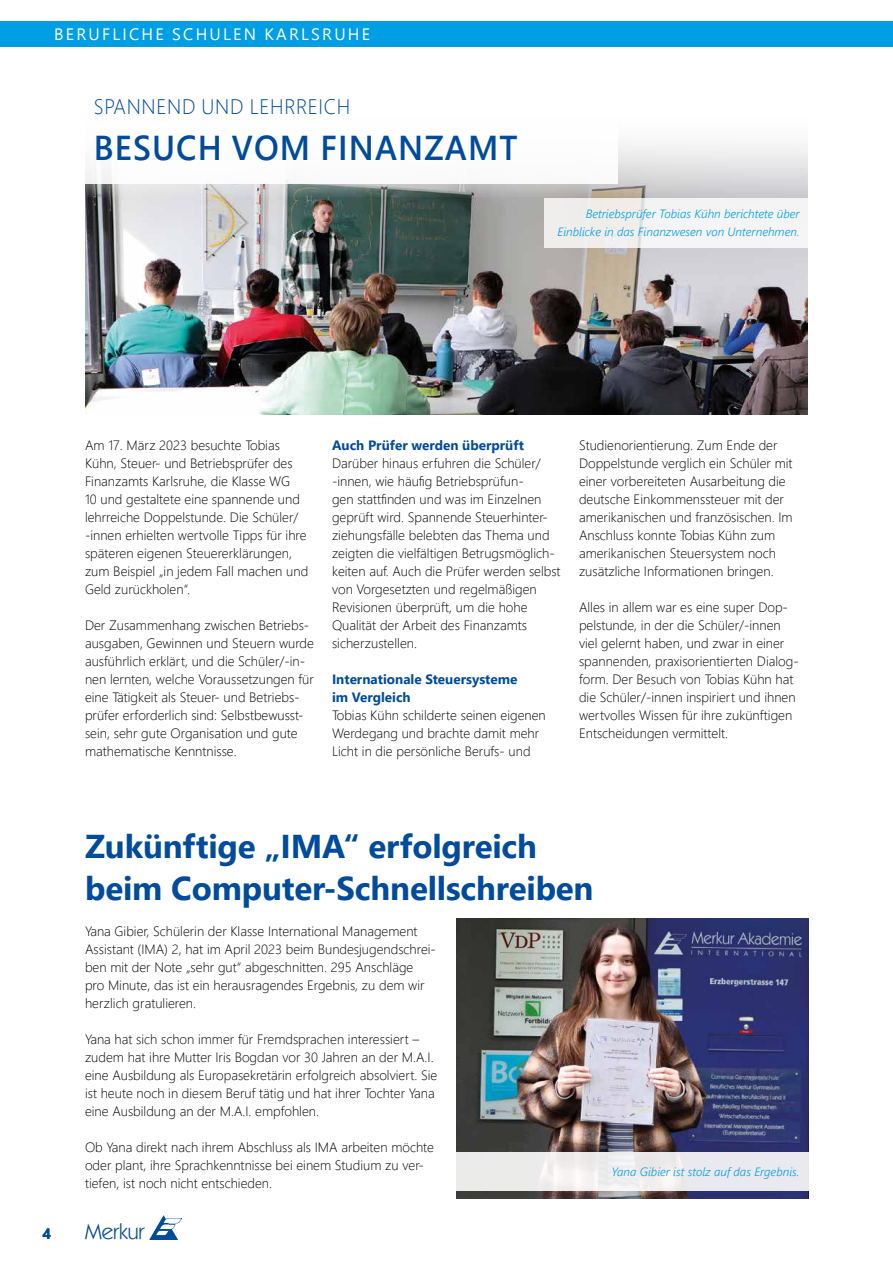
<style>
.page{position:relative;width:893px;height:1263px;background:#fff}
.page>*{position:absolute;margin:0;border:0;box-sizing:border-box;transform-origin:0 0}
.t1{font:600 34.5px "Segoe UI";letter-spacing:.035em;color:#004b9c;scale:.95 1}
.t2{font:700 33px/42px "Segoe UI";letter-spacing:-.005em;color:#004b9c}
.t3{font:22.05px "Kabel IT Cby BT";color:#004c93}
.t4{font:300 21px "Segoe UI";letter-spacing:.035em;color:#004b9c;scale:.95 1}
.t5{font:16.5px "Segoe UI";letter-spacing:.135em;color:#fff}
.t6{font:700 15px "Segoe UI";color:#004b9c}
.t7{font:300 13.5px/18px "Segoe UI";color:#000}
.t8{font:700 13.5px/18px "Segoe UI";color:#004b9c}
.t9{font:italic 300 12px/18px "Segoe UI";color:#009fe3;text-align:right}
</style>
<div class="page">
<img style="left:85px;top:144px;width:723px;height:270px">
<div style="left:0;top:69px;width:618px;height:114px;background:#fff"></div>
<div style="left:544px;top:198px;width:264px;height:50px;background:#f3f3f4"></div>
<img style="left:456px;top:918px;width:352px;height:280px">
<img style="left:150px;top:1216px;width:32px;height:23px">
<div style="left:0;top:21px;width:893px;height:26px;background:#009fe3"></div>
<div style="left:453px;top:1152px;width:358px;height:38px;background:linear-gradient(to right,#efeeeb,#eaeaf1)"></div>
<p class="t5" style="left:54px;top:18px;width:317px">BERUFLICHE SCHULEN KARLSRUHE</p>
<h3 class="t4" style="left:94px;top:86px;width:272px">SPANNEND UND LEHRREICH</h3>
<h1 class="t1" style="left:94px;top:115px;width:447px">BESUCH VOM FINANZAMT</h1>
<p class="t9" style="left:558px;top:203px;width:244px">Betriebsprüfer Tobias Kühn berichtete über<br>Einblicke in das Finanzwesen von Unternehmen.</p>
<p class="t7" style="left:85px;top:435px;width:225px">Am 17. März 2023 besuchte Tobias Kühn, Steuer- und Betriebsprüfer des Finanzamts Karlsruhe, die Klasse WG<br>10 und gestaltete eine spannende und lehrreiche Doppelstunde. Die Schüler/ -innen erhielten wertvolle Tipps für ihre späteren eigenen Steuererklärungen, zum Beispiel „in jedem Fall machen und Geld zurückholen“.</p>
<p class="t7" style="left:85px;top:615px;width:230px">Der Zusammenhang zwischen Betriebs&shy;ausgaben, Gewinnen und Steuern wurde ausführlich erklärt, und die Schüler/-in&shy;nen lernten, welche Voraussetzungen für eine Tätigkeit als Steuer- und Betriebs&shy;prüfer erforderlich sind: Selbstbewusst&shy;sein, sehr gute Organisation und gute mathematische Kenntnisse.</p>
<p class="t8" style="left:332px;top:435px;width:194px">Auch Prüfer werden überprüft</p>
<p class="t7" style="left:332px;top:453px;width:230px">Darüber hinaus erfuhren die Schüler/ -innen, wie häufig Betriebsprüfun-<br>gen stattfinden und was im Einzelnen geprüft wird. Spannende Steuerhinter&shy;ziehungsfälle belebten das Thema und zeigten die vielfältigen Betrugsmöglich&shy;keiten auf. Auch die Prüfer werden selbst von Vorgesetzten und regelmäßigen Revisionen überprüft, um die hohe Qualität der Arbeit des Finanzamts sicherzustellen.</p>
<p class="t8" style="left:332px;top:669px;width:187px">Internationale Steuersysteme im Vergleich</p>
<p class="t7" style="left:332px;top:705px;width:215px">Tobias Kühn schilderte seinen eigenen<br>Werdegang und brachte damit mehr<br>Licht in die persönliche Berufs- und</p>
<p class="t7" style="left:579px;top:435px;width:215px">Studienorientierung. Zum Ende der Doppelstunde verglich ein Schüler mit einer vorbereiteten Ausarbeitung die deutsche Einkommenssteuer mit der amerikanischen und französischen. Im Anschluss konnte Tobias Kühn zum amerikanischen Steuersystem noch zusätzliche Informationen bringen.</p>
<p class="t7" style="left:579px;top:597px;width:221px">Alles in allem war es eine super Dop&shy;pelstunde, in der die Schüler/-innen viel gelernt haben, und zwar in einer spannenden, praxisorientierten Dialog&shy;form. Der Besuch von Tobias Kühn hat die Schüler/-innen inspiriert und ihnen wertvolles Wissen für ihre zukünftigen Entscheidungen vermittelt.</p>
<h2 class="t2" style="left:85px;top:822px;width:510px">Zukünftige „IMA“ erfolgreich beim Computer-Schnellschreiben</h2>
<p class="t7" style="left:85px;top:921px;width:352px">Yana Gibier, Schülerin der Klasse International Management Assistant (IMA) 2, hat im April 2023 beim Bundesjugendschrei&shy;ben mit der Note „sehr gut“ abgeschnitten. 295 Anschläge pro Minute, das ist ein herausragendes Ergebnis, zu dem wir herzlich gratulieren.</p>
<p class="t7" style="left:85px;top:1029px;width:354px">Yana hat sich schon immer für Fremdsprachen interessiert – zudem hat ihre Mutter Iris Bogdan vor 30 Jahren an der M.A.I. eine Ausbildung als Europasekretärin erfolgreich absolviert. Sie ist heute noch in diesem Beruf tätig und hat ihrer Tochter Yana eine Ausbildung an der M.A.I. empfohlen.</p>
<p class="t7" style="left:85px;top:1137px;width:351px">Ob Yana direkt nach ihrem Abschluss als IMA arbeiten möchte oder plant, ihre Sprachkenntnisse bei einem Studium zu ver&shy;tiefen, ist noch nicht entschieden.</p>
<p class="t6" style="left:43px;top:1219px;width:10px">4</p>
<h3 class="t3" style="left:85px;top:1217px;width:61px">Merkur</h3>
<p class="t9" style="left:611px;top:1160px;width:190px">Yana Gibier ist stolz auf das Ergebnis.</p>
</div>
